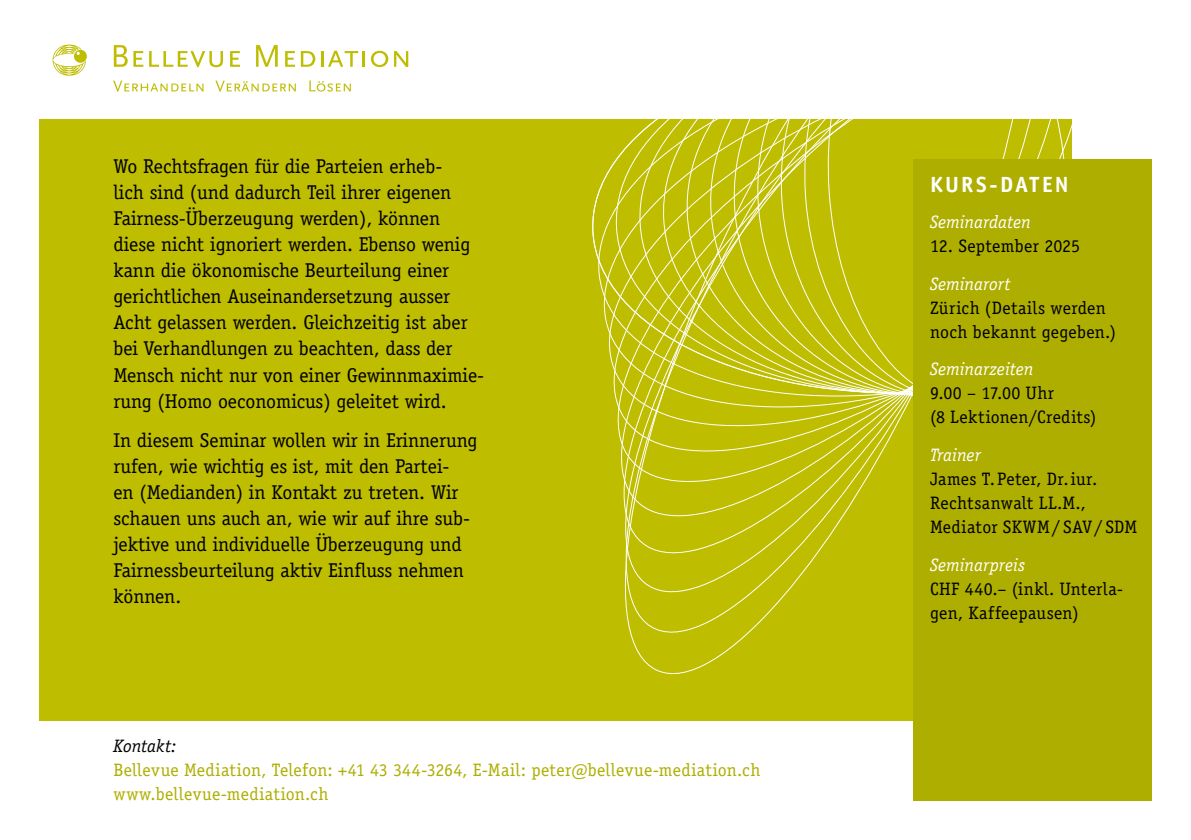
<style>
.page{position:relative;width:1191px;height:840px;background:#fff}
.page>*{position:absolute;margin:0;border:0;box-sizing:border-box;transform-origin:0 0}
.t1{font:700 22px "Officina Sans Std";letter-spacing:.095em;color:#fff}
.t2{font:20px/26px "Officina Serif Std";letter-spacing:-.005em;color:#000}
.t3{font:18px/24px "Officina Serif Std";letter-spacing:.015em;color:#000}
.t4{font:18px/24px "Officina Serif Std";letter-spacing:.015em;color:#aeae00}
.t5{font:italic 18px "Officina Serif Std";letter-spacing:-.005em;color:#fff}
.t6{font:italic 18px "Officina Serif Std";color:#000}
</style>
<div class="page">
<svg style="left:114px;top:45px;width:29px;height:22px"></svg>
<svg style="left:149px;top:51px;width:74px;height:16px"></svg>
<svg style="left:230px;top:51px;width:10px;height:16px"></svg>
<svg style="left:256px;top:45px;width:22px;height:22px"></svg>
<svg style="left:285px;top:51px;width:10px;height:16px"></svg>
<svg style="left:301px;top:51px;width:14px;height:16px"></svg>
<svg style="left:321px;top:51px;width:44px;height:16px"></svg>
<svg style="left:371px;top:51px;width:17px;height:16px"></svg>
<svg style="left:394px;top:51px;width:14px;height:16px"></svg>
<svg style="left:113px;top:80px;width:90px;height:12px"></svg>
<svg style="left:215px;top:80px;width:81px;height:12px"></svg>
<svg style="left:309px;top:80px;width:42px;height:11px"></svg>
<svg style="left:53px;top:45px;width:34px;height:31px"></svg>
<div style="left:40px;top:119px;width:1031px;height:601px;background:#bebd00"></div>
<svg style="left:616px;top:401px;width:293px;height:274px"></svg>
<svg style="left:592px;top:119px;width:480px;height:282px"></svg>
<div style="left:913px;top:159px;width:238px;height:640px;background:#aeae00"></div>
<p class="t2" style="left:113px;top:153px;width:372px">Wo Rechtsfragen für die Parteien erheb-<br>lich sind (und dadurch Teil ihrer eigenen Fairness-Überzeugung werden), können diese nicht ignoriert werden. Ebenso wenig kann die ökonomische Beurteilung einer gerichtlichen Auseinandersetzung ausser Acht gelassen werden. Gleichzeitig ist aber bei Verhandlungen zu beachten, dass der Mensch nicht nur von einer Gewinnmaximie&shy;rung (Homo oeconomicus) geleitet wird.</p>
<p class="t2" style="left:113px;top:427px;width:365px">In diesem Seminar wollen wir in Erinnerung rufen, wie wichtig es ist, mit den Partei-<br>en (Medianden) in Kontakt zu treten. Wir schauen uns auch an, wie wir auf ihre sub&shy;jektive und individuelle Überzeugung und Fairnessbeurteilung aktiv Einfluss nehmen können.</p>
<p class="t6" style="left:113px;top:735px;width:65px">Kontakt:</p>
<p class="t4" style="left:113px;top:757px;width:648px">Bellevue Mediation, Telefon: +41 43 344-3264, E-Mail: peter@bellevue-mediation.ch www.bellevue-mediation.ch</p>
<p class="t1" style="left:930px;top:170px;width:140px">KURS-DATEN</p>
<p class="t5" style="left:930px;top:211px;width:102px">Seminardaten</p>
<p class="t3" style="left:930px;top:234px;width:152px">12. September 2025</p>
<p class="t5" style="left:930px;top:273px;width:82px">Seminarort</p>
<p class="t3" style="left:930px;top:295px;width:188px">Zürich (Details werden noch bekannt gegeben.)</p>
<p class="t5" style="left:930px;top:358px;width:105px">Seminarzeiten</p>
<p class="t3" style="left:930px;top:381px;width:168px">9.00 – 17.00 Uhr<br>(8 Lektionen/Credits)</p>
<p class="t5" style="left:930px;top:444px;width:52px">Trainer</p>
<p class="t3" style="left:930px;top:466px;width:208px">James T.Peter, Dr.iur.<br>Rechtsanwalt LL.M.,<br>Mediator SKWM/SAV/SDM</p>
<p class="t5" style="left:930px;top:554px;width:97px">Seminarpreis</p>
<p class="t3" style="left:930px;top:576px;width:194px">CHF 440.– (inkl. Unterla&shy;gen, Kaffeepausen)</p>
</div>
